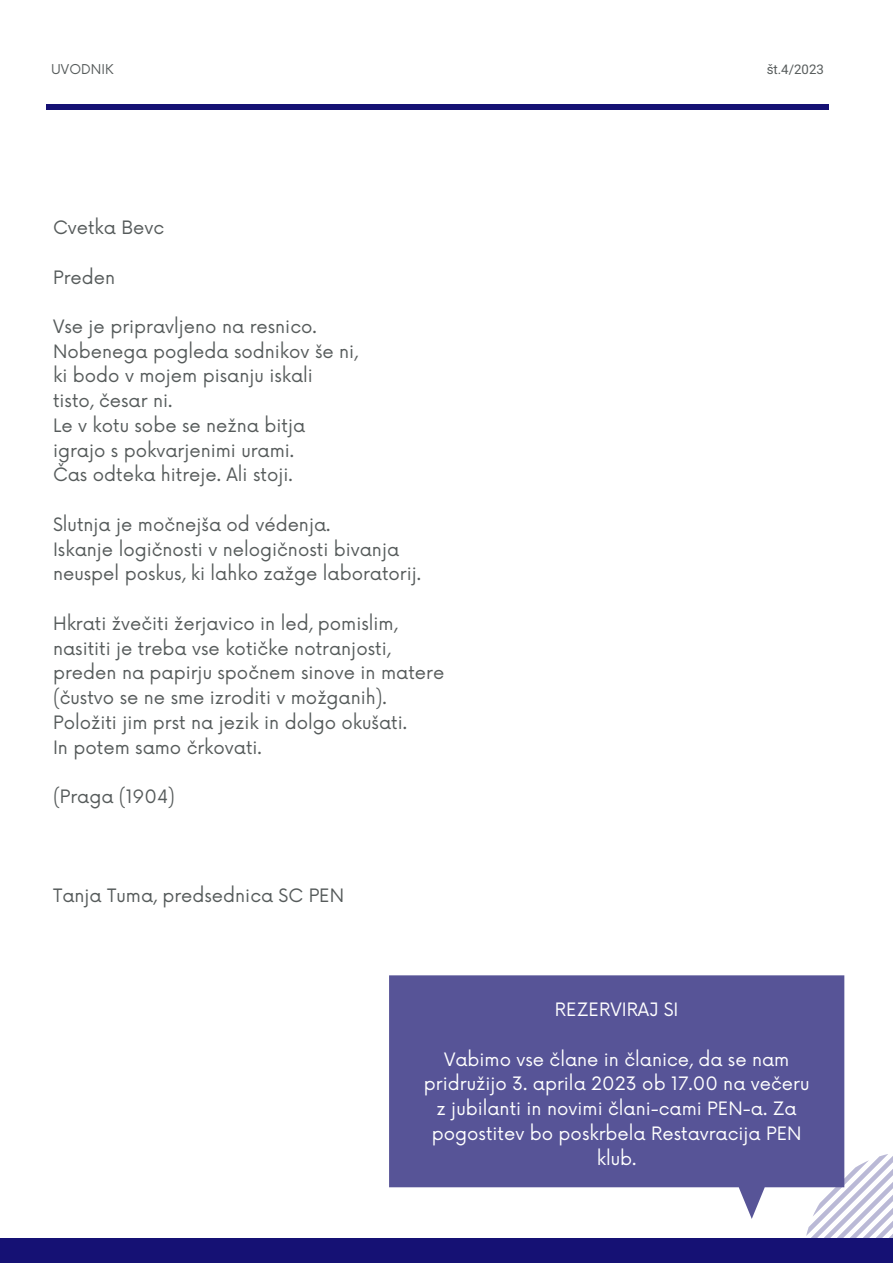
<style>
.page{position:relative;width:893px;height:1264px;background:#fff}
.page>*{position:absolute;margin:0;border:0;box-sizing:border-box;transform-origin:0 0}
.t1{font:18px/24.8px "Now";color:#565b5b}
.t2{font:18px/24.8px "Now";color:#fff;text-align:center}
.t3{font:13.2px "Araboto";color:#565b5b}
.t4{font:13.2px "Now";color:#565b5b}
</style>
<div class="page">
<div style="left:0;top:1237px;width:892px;height:25px;background:#151174"></div>
<div style="left:46px;top:104px;width:782px;height:6px;background:#151174"></div>
<svg style="left:803px;top:1151px;width:89px;height:87px"></svg>
<svg style="left:389px;top:975px;width:455px;height:243px;background:#6b68a3"></svg>
<p class="t4" style="left:51px;top:62px;width:64px">UVODNIK</p>
<p class="t3" style="left:766px;top:61px;width:59px">št.4/2023</p>
<p class="t1" style="left:53px;top:216px;width:113px">Cvetka Bevc</p>
<p class="t1" style="left:53px;top:265px;width:64px">Preden</p>
<p class="t1" style="left:53px;top:315px;width:306px">Vse je pripravljeno na resnico.<br>Nobenega pogleda sodnikov še ni, ki bodo v mojem pisanju iskali tisto, česar ni.<br>Le v kotu sobe se nežna bitja igrajo s pokvarjenimi urami.<br>Čas odteka hitreje. Ali stoji.</p>
<p class="t1" style="left:53px;top:513px;width:369px">Slutnja je močnejša od védenja.<br>Iskanje logičnosti v nelogičnosti bivanja neuspel poskus, ki lahko zažge laboratorij.</p>
<p class="t1" style="left:53px;top:612px;width:393px">Hkrati žvečiti žerjavico in led, pomislim, nasititi je treba vse kotičke notranjosti, preden na papirju spočnem sinove in matere (čustvo se ne sme izroditi v možganih).<br>Položiti jim prst na jezik in dolgo okušati.<br>In potem samo črkovati.</p>
<p class="t1" style="left:53px;top:785px;width:123px">(Praga (1904)</p>
<p class="t1" style="left:53px;top:884px;width:292px">Tanja Tuma, predsednica SC PEN</p>
<p class="t2" style="left:555px;top:998px;width:125px">REZERVIRAJ SI</p>
<p class="t2" style="left:424px;top:1047px;width:387px">Vabimo vse člane in članice, da se nam pridružijo 3. aprila 2023 ob 17.00 na večeru z jubilanti in novimi člani-cami PEN-a. Za pogostitev bo poskrbela Restavracija PEN klub.</p>
</div>
